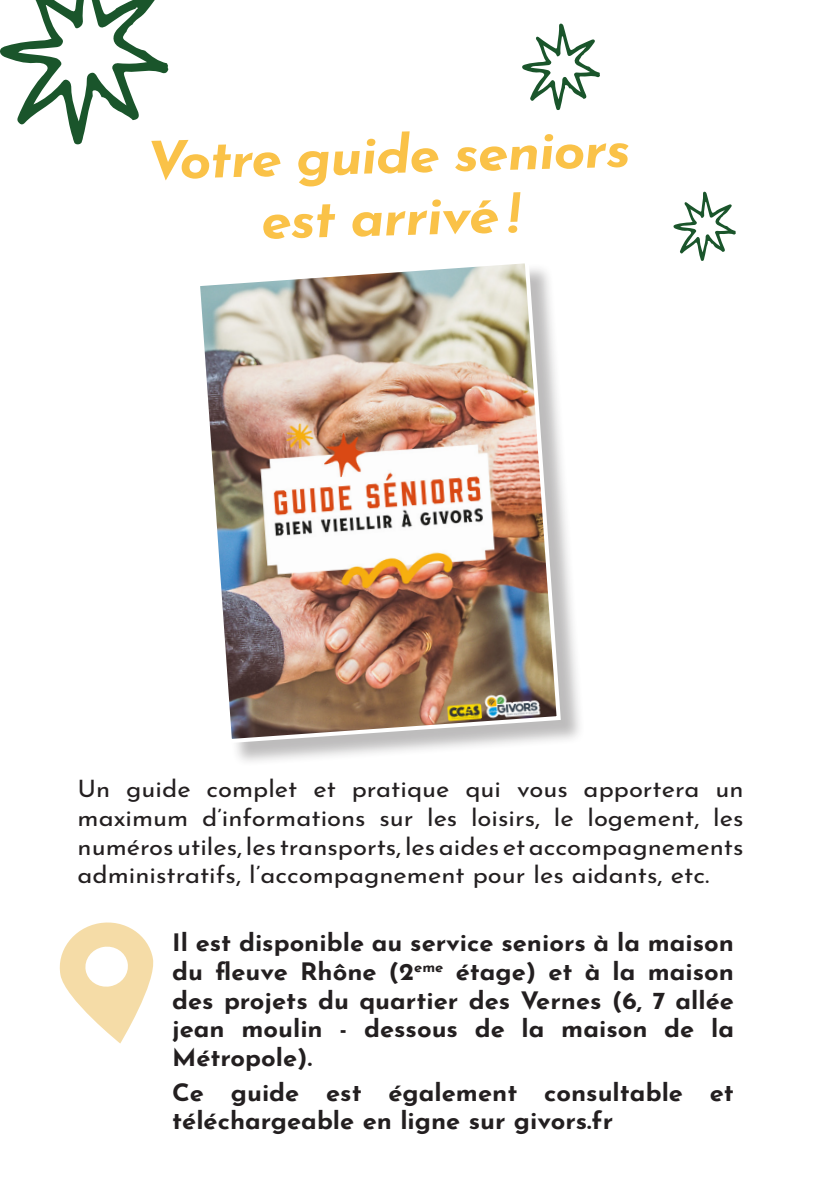
<style>
.page{position:relative;width:840px;height:1191px;background:#fff}
.page>*{position:absolute;margin:0;border:0;box-sizing:border-box;transform-origin:0 0}
.t1{font:italic 100 52px/62.2px "Josefin Sans";color:#fac248;text-align:center;scale:1.06 1}
.t2{font:700 24px/28.8px "Josefin Sans";color:#231f20;text-align:justify;scale:1.06 1}
.t3{font:24px/28.8px "Josefin Sans";color:#231f20;text-align:justify;scale:1.06 1}
</style>
<div class="page">
<svg style="left:59px;top:922px;width:95px;height:121px"></svg>
<svg style="left:0;top:0;width:168px;height:144px"></svg>
<svg style="left:673px;top:192px;width:62px;height:69px"></svg>
<svg style="left:522px;top:23px;width:77px;height:87px"></svg>
<div style="left:199px;top:263px;width:386px;height:504px;background:#231f20;opacity:.3"></div>
<img style="left:199px;top:263px;width:363px;height:482px">
<p class="t1" style="left:146px;top:122px;width:458px;rotate:-1deg">Votre guide seniors est arrivé !</p>
<p class="t3" style="left:77px;top:771px;width:629px">Un guide complet et pratique qui vous apportera un maximum d’informations sur les loisirs, le logement, les numéros utiles, les transports, les aides et accompagnements administratifs, l’accompagnement pour les aidants, etc.</p>
<p class="t2" style="left:172px;top:924px;width:531px">Il est disponible au service seniors à la maison du fleuve Rhône (2<sup>eme</sup> étage) et à la maison des projets du quartier des Vernes (6, 7 allée jean moulin - dessous de la maison de la Métropole).</p>
<p class="t2" style="left:172px;top:1074px;width:531px">Ce guide est également consultable et téléchargeable en ligne sur givors.fr</p>
</div>
